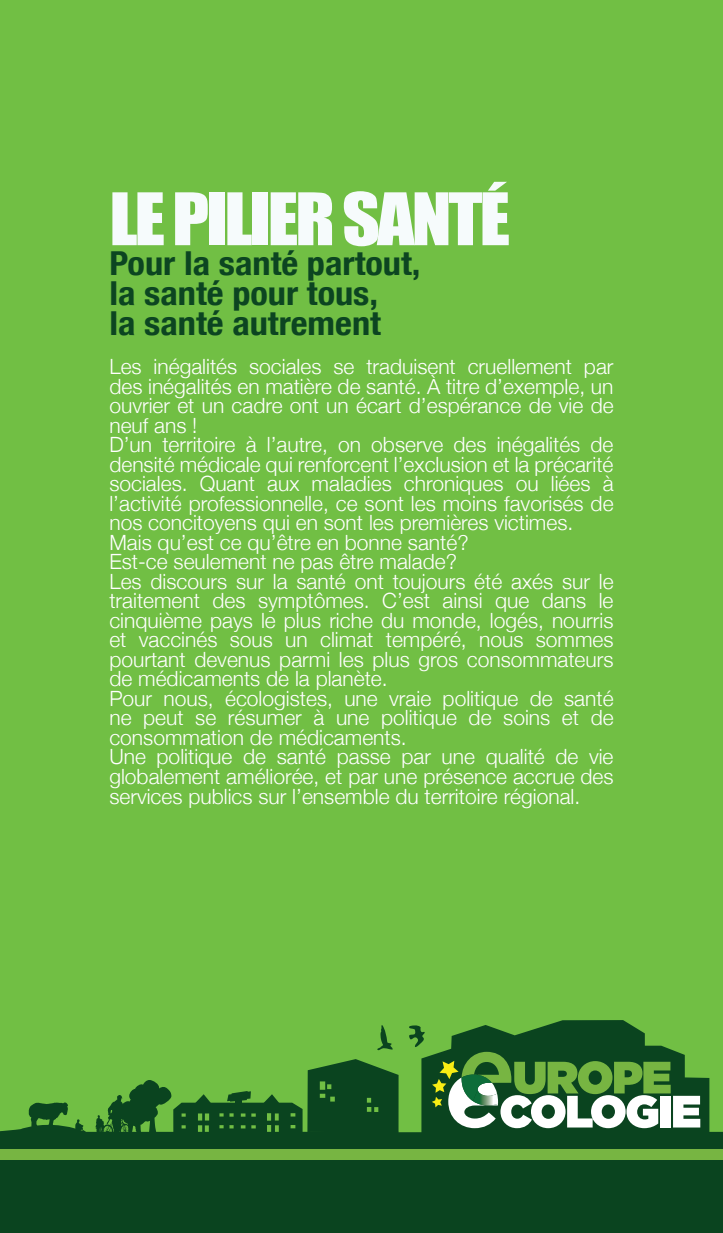
<style>
.page{position:relative;width:723px;height:1233px;background:#71bf44}
.page>*{position:absolute;margin:0;border:0;box-sizing:border-box;transform-origin:0 0}
.t1{font:66.9px "Impact";color:#f6fbfc;scale:1.1 1}
.t2{font:700 condensed 33px/30px "Helvetica Neue";color:#0c4521;scale:1.1 1}
.t3{font:300 21px/19.5px "Helvetica Neue";color:#fff}
</style>
<div class="page">
<svg style="left:0;top:1020px;width:723px;height:213px;fill:#0a441f"></svg>
<div style="left:0;top:1149px;width:723px;height:11px;background:#77b542"></div>
<svg style="left:116px;top:1080px;width:186px;height:56px"></svg>
<div style="left:235px;top:1097px;width:6px;height:8px;background:#0a441f"></div>
<h1 class="t1" style="left:109px;top:167px;width:82px">LEPILIER</h1>
<h1 class="t1" style="left:342px;top:167px;width:154px">SANTÉ</h1>
<h2 class="t2" style="left:109px;top:248px;width:284px">Pour la santé partout, la santé pour tous,<br>la santé autrement</h2>
<p class="t3" style="left:109px;top:356px;width:505px">Les inégalités sociales se traduisent cruellement par des inégalités en matière de santé. À titre d’exemple, un ouvrier et un cadre ont un écart d’espérance de vie de neuf ans !<br>D’un territoire à l’autre, on observe des inégalités de densité médicale qui renforcent l’exclusion et la précarité sociales. Quant aux maladies chroniques ou liées à l’activité professionnelle, ce sont les moins favorisés de nos concitoyens qui en sont les premières victimes.<br>Mais qu’est ce qu’être en bonne santé?<br>Est-ce seulement ne pas être malade?<br>Les discours sur la santé ont toujours été axés sur le traitement des symptômes. C’est ainsi que dans le cinquième pays le plus riche du monde, logés, nourris et vaccinés sous un climat tempéré, nous sommes pourtant devenus parmi les plus gros consommateurs de médicaments de la planète.<br>Pour nous, écologistes, une vraie politique de santé ne peut se résumer à une politique de soins et de consommation de médicaments.<br>Une politique de santé passe par une qualité de vie globalement améliorée, et par une présence accrue des services publics sur l’ensemble du territoire régional.</p>
</div>
